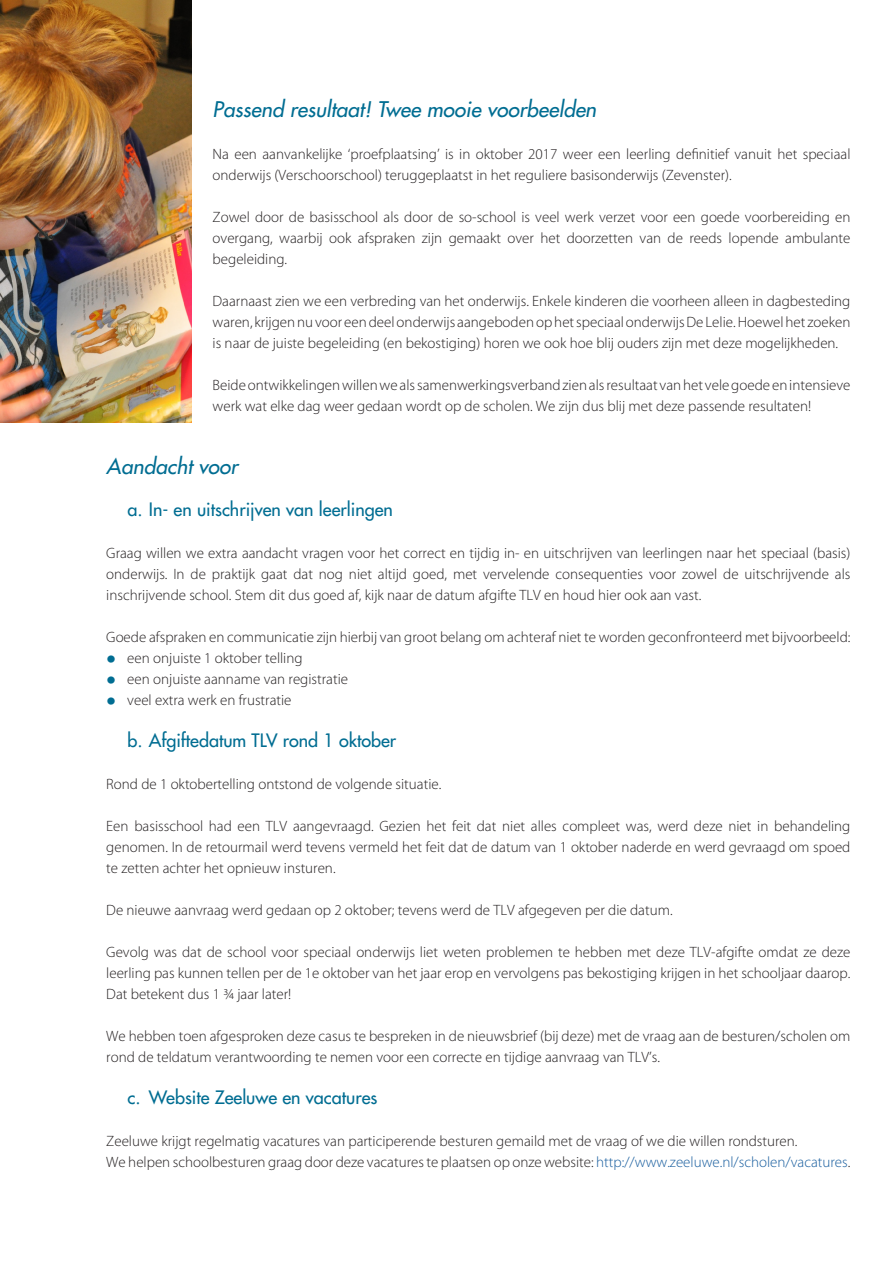
<style>
.page{position:relative;width:893px;height:1263px;background:#fff}
.page>*{position:absolute;margin:0;border:0;box-sizing:border-box;transform-origin:0 0}
.t1{font:italic 21px "Futura";color:#006d92}
.t2{font:18px "Futura";color:#006d92}
.t3{font:300 15px/21px "Myriad";color:#231f20;text-align:justify}
.s1{font-size:40.5px;color:#006d92}
.s2{color:#175d9e}
</style>
<div class="page">
<img style="left:0;top:0;width:191px;height:422px">
<p class="t1" style="left:213px;top:96px;width:385px">Passend resultaat! Twee mooie voorbeelden</p>
<p class="t3" style="left:213px;top:144px;width:639px">Na een aanvankelijke ‘proefplaatsing’ is in oktober 2017 weer een leerling definitief vanuit het speciaal onderwijs (Verschoorschool) teruggeplaatst in het reguliere basisonderwijs (Zevenster).</p>
<p class="t3" style="left:213px;top:207px;width:639px">Zowel door de basisschool als door de so-school is veel werk verzet voor een goede voorbereiding en overgang, waarbij ook afspraken zijn gemaakt over het doorzetten van de reeds lopende ambulante begeleiding.</p>
<p class="t3" style="left:213px;top:291px;width:639px">Daarnaast zien we een verbreding van het onderwijs. Enkele kinderen die voorheen alleen in dagbesteding waren, krijgen nu voor een deel onderwijs aangeboden op het speciaal onderwijs De Lelie. Hoewel het zoeken is naar de juiste begeleiding (en bekostiging) horen we ook hoe blij ouders zijn met deze mogelijkheden.</p>
<p class="t3" style="left:213px;top:375px;width:639px">Beide ontwikkelingen willen we als samenwerkingsverband zien als resultaat van het vele goede en intensieve werk wat elke dag weer gedaan wordt op de scholen. We zijn dus blij met deze passende resultaten!</p>
<p class="t1" style="left:106px;top:453px;width:133px">Aandacht voor</p>
<p class="t2" style="left:128px;top:498px;width:267px">a. In- en uitschrijven van leerlingen</p>
<p class="t3" style="left:106px;top:543px;width:746px">Graag willen we extra aandacht vragen voor het correct en tijdig in- en uitschrijven van leerlingen naar het speciaal (basis) onderwijs. In de praktijk gaat dat nog niet altijd goed, met vervelende consequenties voor zowel de uitschrijvende als inschrijvende school. Stem dit dus goed af, kijk naar de datum afgifte TLV en houd hier ook aan vast.</p>
<p class="t3" style="left:106px;top:627px;width:746px">Goede afspraken en communicatie zijn hierbij van groot belang om achteraf niet te worden geconfronteerd met bijvoorbeeld:</p>
<p class="t3" style="left:106px;top:648px;width:198px"><span class="s1">•</span> een onjuiste 1 oktober telling</p>
<p class="t3" style="left:106px;top:669px;width:243px"><span class="s1">•</span> een onjuiste aanname van registratie</p>
<p class="t3" style="left:106px;top:690px;width:187px"><span class="s1">•</span> veel extra werk en frustratie</p>
<p class="t2" style="left:128px;top:729px;width:270px">b. Afgiftedatum TLV rond 1 oktober</p>
<p class="t3" style="left:106px;top:774px;width:337px">Rond de 1 oktobertelling ontstond de volgende situatie.</p>
<p class="t3" style="left:106px;top:816px;width:746px">Een basisschool had een TLV aangevraagd. Gezien het feit dat niet alles compleet was, werd deze niet in behandeling genomen. In de retourmail werd tevens vermeld het feit dat de datum van 1 oktober naderde en werd gevraagd om spoed te zetten achter het opnieuw insturen.</p>
<p class="t3" style="left:106px;top:900px;width:568px">De nieuwe aanvraag werd gedaan op 2 oktober; tevens werd de TLV afgegeven per die datum.</p>
<p class="t3" style="left:106px;top:942px;width:746px">Gevolg was dat de school voor speciaal onderwijs liet weten problemen te hebben met deze TLV-afgifte omdat ze deze leerling pas kunnen tellen per de 1e oktober van het jaar erop en vervolgens pas bekostiging krijgen in het schooljaar daarop.<br>Dat betekent dus 1 ¾ jaar later!</p>
<p class="t3" style="left:106px;top:1026px;width:746px">We hebben toen afgesproken deze casus te bespreken in de nieuwsbrief (bij deze) met de vraag aan de besturen/scholen om rond de teldatum verantwoording te nemen voor een correcte en tijdige aanvraag van TLV’s.</p>
<p class="t2" style="left:128px;top:1086px;width:251px">c. Website Zeeluwe en vacatures</p>
<p class="t3" style="left:106px;top:1131px;width:693px">Zeeluwe krijgt regelmatig vacatures van participerende besturen gemaild met de vraag of we die willen rondsturen.</p>
<p class="t3" style="left:106px;top:1152px;width:746px">We helpen schoolbesturen graag door deze vacatures te plaatsen op onze website: <span class="s2">http://www.zeeluwe.nl/scholen/vacatures</span>.</p>
</div>
